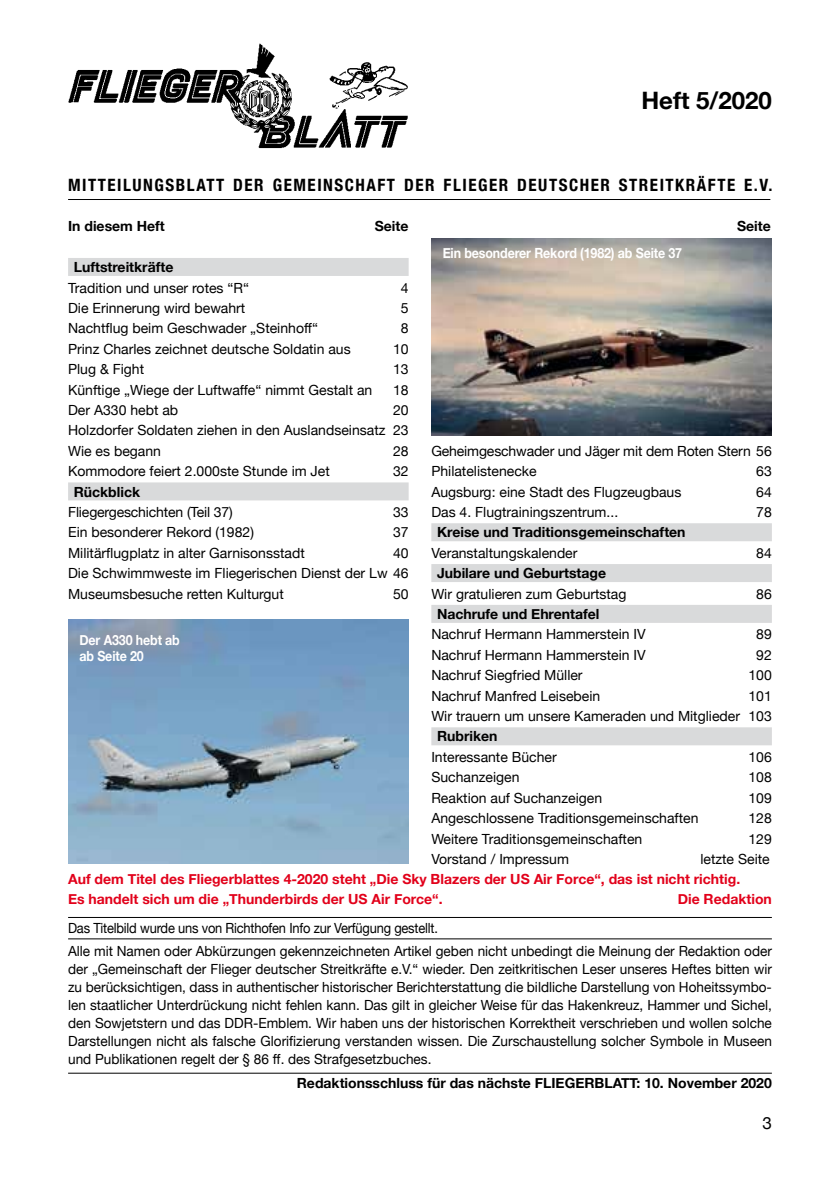
<style>
.page{position:relative;width:840px;height:1191px;background:#fff}
.page>*{position:absolute;margin:0;border:0;box-sizing:border-box;transform-origin:0 0}
.t1{font:700 24px "Helvetica Neue";color:#000}
.t2{font:700 condensed 17px "Helvetica Neue";letter-spacing:.09em;color:#000}
.t3{font:17px "Helvetica Neue";color:#000}
.t4{font:14px/20.4px "Helvetica Neue";color:#000;text-align:justify}
.t5{font:700 14px "Helvetica Neue";color:#000}
.t6{font:14px/23.6px "Helvetica Neue";color:#000;scale:.92 1}
.t7{font:700 14px/20px "Helvetica Neue";color:#e2001a}
.t8{font:700 14px/16.8px "Helvetica Neue";letter-spacing:-.01em;color:#fff;scale:.89 1}
</style>
<div class="page">
<img style="left:68px;top:43px;width:340px;height:106px">
<hr style="left:68px;top:199px;width:701px;height:1px;background:#000">
<div style="left:68px;top:258px;width:340px;height:18px;background:#d9dadb"></div>
<div style="left:68px;top:482px;width:340px;height:18px;background:#d9dadb"></div>
<div style="left:431px;top:523px;width:340px;height:18px;background:#d9dadb"></div>
<div style="left:431px;top:564px;width:340px;height:18px;background:#d9dadb"></div>
<div style="left:431px;top:605px;width:340px;height:18px;background:#d9dadb"></div>
<div style="left:431px;top:727px;width:340px;height:18px;background:#d9dadb"></div>
<hr style="left:68px;top:917px;width:703px;height:1px;background:#000">
<hr style="left:68px;top:938px;width:703px;height:1px;background:#000">
<hr style="left:68px;top:1072px;width:703px;height:1px;background:#000">
<img style="left:68px;top:619px;width:340px;height:245px">
<img style="left:431px;top:238px;width:340px;height:197px">
<h1 class="t1" style="left:641px;top:85px;width:132px">Heft 5/2020</h1>
<p class="t2" style="left:68px;top:174px;width:705px">MITTEILUNGSBLATT DER GEMEINSCHAFT DER FLIEGER DEUTSCHER STREITKRÄFTE E.V.</p>
<p class="t5" style="left:68px;top:218px;width:98px">In diesem Heft</p>
<p class="t5" style="left:374px;top:218px;width:35px">Seite</p>
<p class="t5" style="left:736px;top:218px;width:35px">Seite</p>
<p class="t5" style="left:74px;top:258px;width:101px">Luftstreitkräfte</p>
<p class="t4" style="left:68px;top:277px;width:182px">Tradition und unser rotes “R“</p>
<p class="t4" style="left:400px;top:277px;width:9px">4</p>
<p class="t4" style="left:68px;top:297px;width:179px">Die Erinnerung wird bewahrt</p>
<p class="t4" style="left:400px;top:297px;width:9px">5</p>
<p class="t4" style="left:68px;top:318px;width:251px">Nachtflug beim Geschwader „Steinhoff“</p>
<p class="t4" style="left:400px;top:318px;width:9px">8</p>
<p class="t4" style="left:68px;top:338px;width:284px">Prinz Charles zeichnet deutsche Soldatin aus</p>
<p class="t4" style="left:393px;top:338px;width:17px">10</p>
<p class="t4" style="left:68px;top:359px;width:77px">Plug &amp; Fight</p>
<p class="t4" style="left:393px;top:359px;width:17px">13</p>
<p class="t4" style="left:68px;top:379px;width:305px">Künftige „Wiege der Luftwaffe“ nimmt Gestalt an</p>
<p class="t4" style="left:393px;top:379px;width:17px">18</p>
<p class="t4" style="left:68px;top:399px;width:111px">Der A330 hebt ab</p>
<p class="t8" style="left:442px;top:244px;width:270px">Ein besonderer Rekord (1982) ab Seite 37</p>
<p class="t4" style="left:68px;top:399px;width:342px;text-indent:325px">20<br>Holzdorfer Soldaten ziehen in den Auslandseinsatz 23<br>Wie es begann</p>
<p class="t4" style="left:431px;top:440px;width:342px">Geheimgeschwader und Jäger mit dem Roten Stern 56<br>Philatelistenecke</p>
<p class="t4" style="left:393px;top:440px;width:17px">28</p>
<p class="t4" style="left:68px;top:461px;width:263px">Kommodore feiert 2.000ste Stunde im Jet</p>
<p class="t4" style="left:393px;top:461px;width:17px">32</p>
<p class="t5" style="left:74px;top:483px;width:68px">Rückblick</p>
<p class="t4" style="left:68px;top:501px;width:166px">Fliegergeschichten (Teil 37)</p>
<p class="t4" style="left:393px;top:501px;width:17px">33</p>
<p class="t4" style="left:68px;top:522px;width:187px">Ein besonderer Rekord (1982)</p>
<p class="t4" style="left:393px;top:522px;width:17px">37</p>
<p class="t4" style="left:68px;top:542px;width:238px">Militärflugplatz in alter Garnisonsstadt</p>
<p class="t4" style="left:755px;top:461px;width:17px">63</p>
<p class="t4" style="left:431px;top:481px;width:251px">Augsburg: eine Stadt des Flugzeugbaus</p>
<p class="t4" style="left:755px;top:481px;width:17px">64</p>
<p class="t4" style="left:431px;top:501px;width:188px">Das 4. Flugtrainingszentrum...</p>
<p class="t4" style="left:755px;top:501px;width:17px">78</p>
<p class="t5" style="left:437px;top:524px;width:250px">Kreise und Traditionsgemeinschaften</p>
<p class="t4" style="left:431px;top:542px;width:147px">Veranstaltungskalender</p>
<p class="t4" style="left:755px;top:542px;width:17px">84</p>
<p class="t5" style="left:437px;top:564px;width:171px">Jubilare und Geburtstage</p>
<p class="t4" style="left:431px;top:583px;width:196px">Wir gratulieren zum Geburtstag</p>
<p class="t4" style="left:755px;top:583px;width:17px">86</p>
<p class="t5" style="left:437px;top:605px;width:164px">Nachrufe und Ehrentafel</p>
<p class="t4" style="left:431px;top:624px;width:216px">Nachruf Hermann Hammerstein IV</p>
<p class="t4" style="left:755px;top:624px;width:17px">89</p>
<p class="t4" style="left:431px;top:644px;width:216px">Nachruf Hermann Hammerstein IV</p>
<p class="t4" style="left:755px;top:644px;width:17px">92</p>
<p class="t4" style="left:431px;top:665px;width:153px">Nachruf Siegfried Müller</p>
<p class="t4" style="left:748px;top:665px;width:25px">100</p>
<p class="t4" style="left:431px;top:685px;width:170px">Nachruf Manfred Leisebein</p>
<p class="t4" style="left:68px;top:542px;width:342px;text-indent:325px">40<br>Die Schwimmweste im Fliegerischen Dienst der Lw 46<br>Museumsbesuche retten Kulturgut</p>
<p class="t4" style="left:393px;top:583px;width:17px">50</p>
<p class="t8" style="left:79px;top:631px;width:114px">Der A330 hebt ab ab Seite 20</p>
<p class="t4" style="left:431px;top:685px;width:342px;text-align:right">101<br>Wir trauern um unsere Kameraden und Mitglieder 103</p>
<p class="t5" style="left:437px;top:728px;width:62px">Rubriken</p>
<p class="t4" style="left:431px;top:746px;width:127px">Interessante Bücher</p>
<p class="t4" style="left:748px;top:746px;width:25px">106</p>
<p class="t4" style="left:431px;top:767px;width:90px">Suchanzeigen</p>
<p class="t4" style="left:748px;top:767px;width:25px">108</p>
<p class="t4" style="left:431px;top:787px;width:172px">Reaktion auf Suchanzeigen</p>
<p class="t4" style="left:748px;top:787px;width:25px">109</p>
<p class="t4" style="left:431px;top:807px;width:268px">Angeschlossene Traditionsgemeinschaften</p>
<p class="t4" style="left:748px;top:807px;width:25px">128</p>
<p class="t4" style="left:431px;top:828px;width:212px">Weitere Traditionsgemeinschaften</p>
<p class="t4" style="left:748px;top:828px;width:25px">129</p>
<p class="t4" style="left:431px;top:848px;width:139px">Vorstand / Impressum</p>
<p class="t4" style="left:700px;top:848px;width:71px">letzte Seite</p>
<p class="t7" style="left:68px;top:869px;width:673px">Auf dem Titel des Fliegerblattes 4-2020 steht „Die Sky Blazers der US Air Force“, das ist nicht richtig.<br>Es handelt sich um die „Thunderbirds der US Air Force“.</p>
<p class="t7" style="left:677px;top:889px;width:96px">Die Redaktion</p>
<p class="t6" style="left:68px;top:915px;width:766px">Das Titelbild wurde uns von Richthofen Info zur Verfügung gestellt.<br>Alle mit Namen oder Abkürzungen gekennzeichneten Artikel geben nicht unbedingt die Meinung der Redaktion oder</p>
<p class="t4" style="left:68px;top:960px;width:705px;line-height:18px">der „Gemeinschaft der Flieger deutscher Streitkräfte e.V.“ wieder. Den zeitkritischen Leser unseres Heftes bitten wir zu berücksichtigen, dass in authentischer historischer Berichterstattung die bildliche Darstellung von Hoheitssymbo&shy;len staatlicher Unterdrückung nicht fehlen kann. Das gilt in gleicher Weise für das Hakenkreuz, Hammer und Sichel, den Sowjetstern und das DDR-Emblem. Wir haben uns der historischen Korrektheit verschrieben und wollen solche Darstellungen nicht als falsche Glorifizierung verstanden wissen. Die Zurschaustellung solcher Symbole in Museen und Publikationen regelt der § 86 ff. des Strafgesetzbuches.</p>
<p class="t5" style="left:297px;top:1074px;width:476px">Redaktionsschluss für das nächste FLIEGERBLATT: 10. November 2020</p>
<p class="t3" style="left:762px;top:1113px;width:11px">3</p>
</div>
